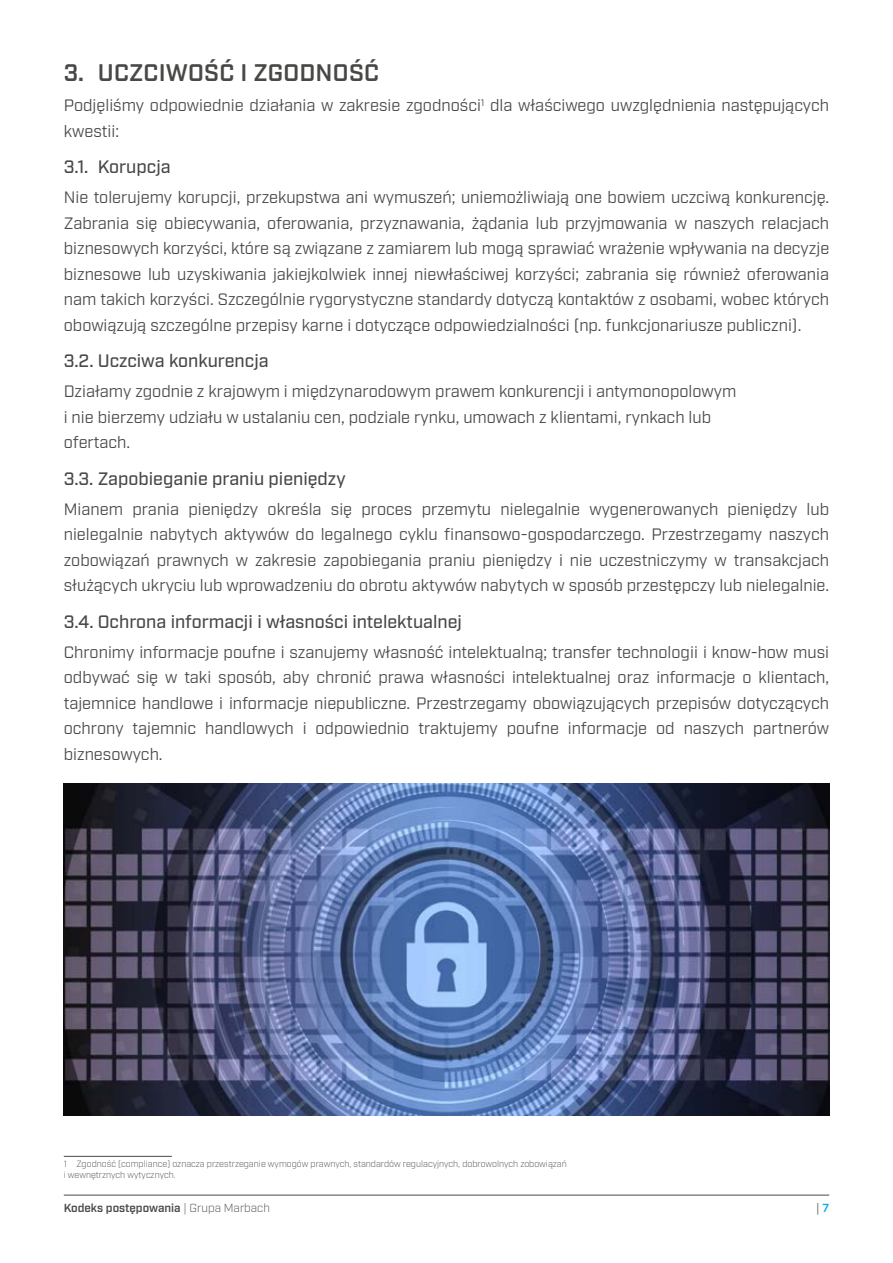
<style>
.page{position:relative;width:893px;height:1263px;background:#fff}
.page>*{position:absolute;margin:0;border:0;box-sizing:border-box;transform-origin:0 0}
.t1{font:600 24px "Industry";letter-spacing:.01em;color:#484847}
.t2{font:500 18px "Industry";color:#484847}
.copy_PL{font:16.5px/25.5px "Industry";color:#484847;text-align:justify}
.copy_DE{font:16.5px/25.5px "Industry";color:#484847}
.t3{font:600 11.7px "Industry";color:#484847}
.t4{font:11.7px "Industry";color:#484847}
.Fußnote{font:300 9px "Industry";color:#484847}
.s1{font-weight:300}
.s2{font-weight:600;color:#00ace9}
</style>
<div class="page">
<hr style="left:64px;top:1195px;width:765px;height:1px;background:#484847">
<img style="left:64px;top:784px;width:765px;height:331px">
<hr style="left:64px;top:1156px;width:108px;height:1px;background:#484847">
<p class="t1" style="left:64px;top:59px;width:317px">3. UCZCIWOŚĆ I ZGODNOŚĆ</p>
<p class="copy_DE" style="left:64px;top:93px;width:767px">Podjęliśmy odpowiednie działania w zakresie zgodności<sup>1</sup> dla właściwego uwzględnienia następujących kwestii:</p>
<p class="t2" style="left:64px;top:156px;width:108px">3.1. Korupcja</p>
<p class="copy_PL" style="left:64px;top:185px;width:767px">Nie tolerujemy korupcji, przekupstwa ani wymuszeń; uniemożliwiają one bowiem uczciwą konkurencję.<br>Zabrania się obiecywania, oferowania, przyznawania, żądania lub przyjmowania w naszych relacjach biznesowych korzyści, które są związane z zamiarem lub mogą sprawiać wrażenie wpływania na decyzje biznesowe lub uzyskiwania jakiejkolwiek innej niewłaściwej korzyści; zabrania się również oferowania nam takich korzyści. Szczególnie rygorystyczne standardy dotyczą kontaktów z osobami, wobec których obowiązują szczególne przepisy karne i dotyczące odpowiedzialności (np. funkcjonariusze publiczni).</p>
<p class="t2" style="left:64px;top:350px;width:206px">3.2. Uczciwa konkurencja</p>
<p class="copy_PL" style="left:64px;top:379px;width:674px">Działamy zgodnie z krajowym i międzynarodowym prawem konkurencji i antymonopolowym</p>
<p class="copy_DE" style="left:64px;top:404px;width:649px">i nie bierzemy udziału w ustalaniu cen, podziale rynku, umowach z klientami, rynkach lub</p>
<p class="copy_DE" style="left:64px;top:430px;width:68px">ofertach.</p>
<p class="t2" style="left:64px;top:468px;width:283px">3.3. Zapobieganie praniu pieniędzy</p>
<p class="copy_PL" style="left:64px;top:496px;width:767px">Mianem prania pieniędzy określa się proces przemytu nielegalnie wygenerowanych pieniędzy lub nielegalnie nabytych aktywów do legalnego cyklu finansowo-gospodarczego. Przestrzegamy naszych zobowiązań prawnych w zakresie zapobiegania praniu pieniędzy i nie uczestniczymy w transakcjach służących ukryciu lub wprowadzeniu do obrotu aktywów nabytych w sposób przestępczy lub nielegalnie.</p>
<p class="t2" style="left:64px;top:611px;width:400px">3.4. Ochrona informacji i własności intelektualnej</p>
<p class="copy_PL" style="left:64px;top:639px;width:767px">Chronimy informacje poufne i szanujemy własność intelektualną; transfer technologii i know-how musi odbywać się w taki sposób, aby chronić prawa własności intelektualnej oraz informacje o klientach, tajemnice handlowe i informacje niepubliczne. Przestrzegamy obowiązujących przepisów dotyczących ochrony tajemnic handlowych i odpowiednio traktujemy poufne informacje od naszych partnerów biznesowych.</p>
<p class="Fußnote" style="left:64px;top:1158px;width:505px">1 Zgodność (compliance) oznacza przestrzeganie wymogów prawnych, standardów regulacyjnych, dobrowolnych zobowiązań</p>
<p class="Fußnote" style="left:64px;top:1169px;width:113px">i wewnętrznych wytycznych.</p>
<p class="t3" style="left:64px;top:1201px;width:208px">Kodeks postępowania <span class="s1">| Grupa Marbach</span></p>
<p class="t4" style="left:816px;top:1201px;width:14px">| <span class="s2">7</span></p>
</div>
